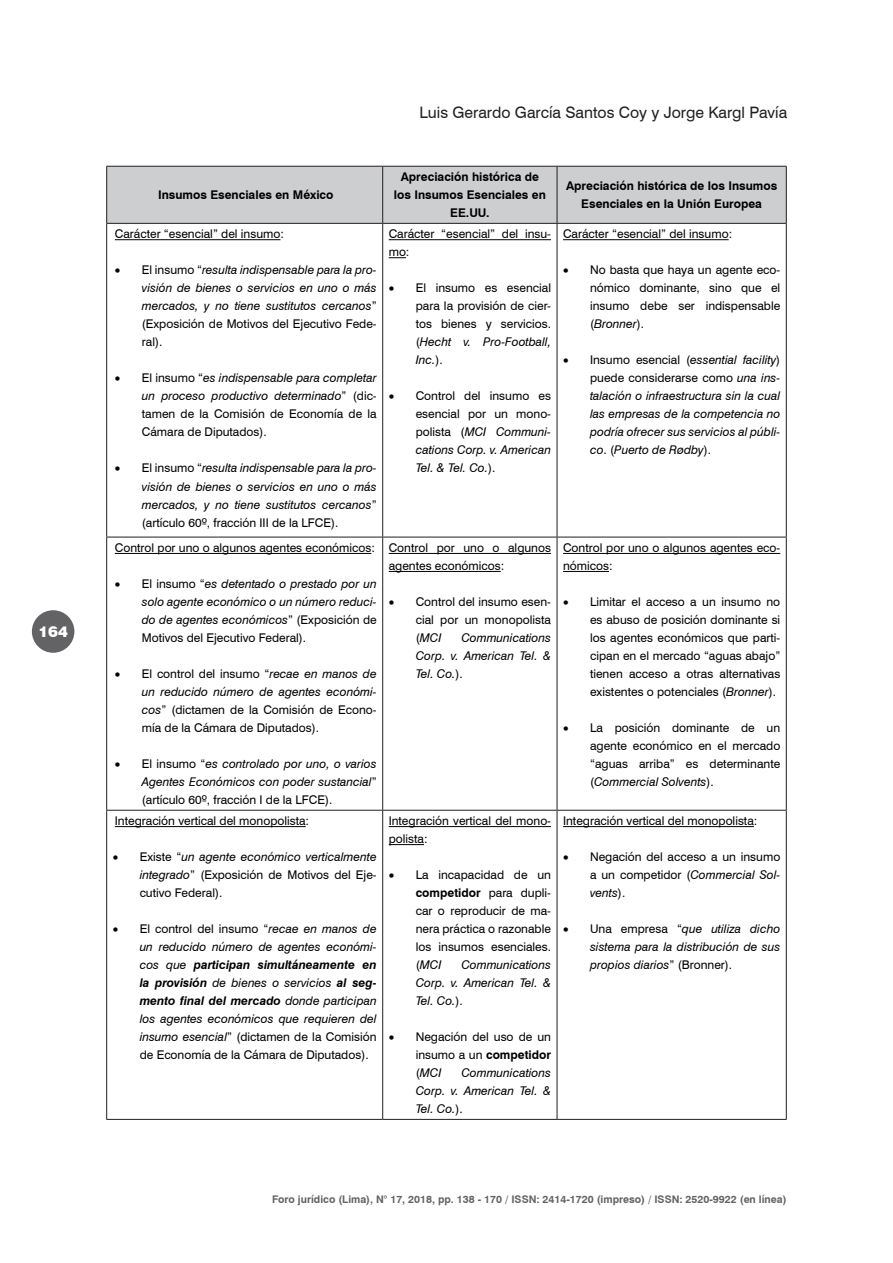
<style>
.page{position:relative;width:893px;height:1263px;background:#fff}
.page>*{position:absolute;margin:0;border:0;box-sizing:border-box;transform-origin:0 0}
.t1{font:15.75px "Swiss 721 BT";color:#231f20}
.t2{font:900 15px "Swiss 721 BT";color:#fff}
.t3{font:12px/18px "Swiss 721 BT";color:#000;text-align:justify}
.t4{font:italic 12px/18px "Swiss 721 BT";color:#000;text-align:justify}
.t5{font:700 12px/18px "Swiss 721 BT";color:#000;text-align:center}
.t6{font:700 10.5px "Swiss 721 BT";color:#636366}
.s1{font-style:normal}
.s2{font-style:italic}
.s3{font-weight:700}
</style>
<div class="page">
<div style="left:32px;top:610px;width:42px;height:43px;background:#636366;border-radius:50%"></div>
<div style="left:107px;top:167px;width:679px;height:56px;background:#cdced0"></div>
<hr style="left:106px;top:166px;width:277px;height:1px;background:#231f20">
<hr style="left:106px;top:167px;width:1px;height:56px;background:#231f20">
<hr style="left:383px;top:166px;width:174px;height:1px;background:#231f20">
<hr style="left:382px;top:167px;width:1px;height:56px;background:#231f20">
<hr style="left:557px;top:166px;width:230px;height:1px;background:#231f20">
<hr style="left:557px;top:167px;width:1px;height:56px;background:#231f20">
<hr style="left:786px;top:167px;width:1px;height:56px;background:#231f20">
<hr style="left:106px;top:223px;width:277px;height:1px;background:#231f20">
<hr style="left:106px;top:224px;width:1px;height:313px;background:#231f20">
<hr style="left:383px;top:223px;width:174px;height:1px;background:#231f20">
<hr style="left:382px;top:224px;width:1px;height:313px;background:#231f20">
<hr style="left:557px;top:223px;width:230px;height:1px;background:#231f20">
<hr style="left:557px;top:224px;width:1px;height:313px;background:#231f20">
<hr style="left:786px;top:224px;width:1px;height:313px;background:#231f20">
<hr style="left:106px;top:537px;width:277px;height:1px;background:#231f20">
<hr style="left:106px;top:537px;width:1px;height:273px;background:#231f20">
<hr style="left:383px;top:537px;width:174px;height:1px;background:#231f20">
<hr style="left:382px;top:537px;width:1px;height:273px;background:#231f20">
<hr style="left:557px;top:537px;width:230px;height:1px;background:#231f20">
<hr style="left:557px;top:537px;width:1px;height:273px;background:#231f20">
<hr style="left:786px;top:537px;width:1px;height:273px;background:#231f20">
<hr style="left:106px;top:810px;width:277px;height:1px;background:#231f20">
<hr style="left:106px;top:811px;width:1px;height:308px;background:#231f20">
<hr style="left:383px;top:810px;width:174px;height:1px;background:#231f20">
<hr style="left:382px;top:811px;width:1px;height:308px;background:#231f20">
<hr style="left:557px;top:810px;width:230px;height:1px;background:#231f20">
<hr style="left:557px;top:811px;width:1px;height:308px;background:#231f20">
<hr style="left:786px;top:811px;width:1px;height:308px;background:#231f20">
<hr style="left:106px;top:1119px;width:277px;height:1px;background:#231f20">
<hr style="left:383px;top:1119px;width:174px;height:1px;background:#231f20">
<hr style="left:557px;top:1119px;width:230px;height:1px;background:#231f20">
<hr style="left:115px;top:239px;width:165px;height:1px;background:#000">
<hr style="left:389px;top:239px;width:162px;height:1px;background:#000">
<svg style="left:389px;top:257px;width:17px;height:1px"></svg>
<hr style="left:563px;top:239px;width:166px;height:1px;background:#000">
<hr style="left:115px;top:553px;width:256px;height:1px;background:#000">
<hr style="left:389px;top:553px;width:162px;height:1px;background:#000">
<hr style="left:389px;top:571px;width:112px;height:1px;background:#000">
<hr style="left:563px;top:553px;width:217px;height:1px;background:#000">
<hr style="left:563px;top:571px;width:46px;height:1px;background:#000">
<hr style="left:115px;top:826px;width:191px;height:1px;background:#000">
<hr style="left:389px;top:826px;width:162px;height:1px;background:#000">
<hr style="left:389px;top:844px;width:35px;height:1px;background:#000">
<hr style="left:563px;top:826px;width:191px;height:1px;background:#000">
<p class="t2" style="left:38px;top:622px;width:31px">164</p>
<p class="t1" style="left:419px;top:102px;width:369px">Luis Gerardo García Santos Coy y Jorge Kargl Pavía</p>
<p class="t5" style="left:158px;top:186px;width:177px">Insumos Esenciales en México</p>
<p class="t3" style="left:115px;top:225px;width:171px">Carácter “esencial” del insumo:</p>
<p class="t4" style="left:142px;top:261px;width:236px;text-indent:-27px">• <span class="s1">El insumo “</span>resulta indispensable para la pro&shy;visión de bienes o servicios en uno o más mercados, y no tiene sustitutos cercanos<span class="s1">” (Exposición de Motivos del Ejecutivo Fede&shy;ral).</span></p>
<p class="t3" style="left:142px;top:369px;width:236px;text-indent:-27px">• El insumo “<span class="s2">es indispensable para completar un proceso productivo determinado</span>” (dic&shy;tamen de la Comisión de Economía de la Cámara de Diputados).</p>
<p class="t4" style="left:142px;top:459px;width:236px;text-indent:-27px">• <span class="s1">El insumo “</span>resulta indispensable para la pro&shy;visión de bienes o servicios en uno o más mercados, y no tiene sustitutos cercanos<span class="s1">” (artículo 60º, fracción III de la LFCE).</span></p>
<p class="t3" style="left:115px;top:538px;width:262px">Control por uno o algunos agentes económicos:</p>
<p class="t4" style="left:142px;top:575px;width:236px;text-indent:-27px">• <span class="s1">El insumo “</span>es detentado o prestado por un solo agente económico o un número reduci&shy;do de agentes económicos<span class="s1">” (Exposición de Motivos del Ejecutivo Federal).</span></p>
<p class="t3" style="left:142px;top:664px;width:236px;text-indent:-27px">• El control del insumo “<span class="s2">recae en manos de un reducido número de agentes económi&shy;cos</span>” (dictamen de la Comisión de Econo&shy;mía de la Cámara de Diputados).</p>
<p class="t4" style="left:142px;top:755px;width:236px;text-indent:-27px">• <span class="s1">El insumo “</span>es controlado por uno, o varios Agentes Económicos con poder sustancial<span class="s1">” (artículo 60º, fracción I de la LFCE).</span></p>
<p class="t3" style="left:115px;top:812px;width:196px">Integración vertical del monopolista:</p>
<p class="t3" style="left:140px;top:848px;width:239px;text-indent:-27px">• Existe “<span class="s2">un agente económico verticalmente integrado</span>” (Exposición de Motivos del Eje&shy;cutivo Federal).</p>
<p class="t4" style="left:140px;top:920px;width:239px;text-indent:-27px">• <span class="s1">El control del insumo “</span>recae en manos de un reducido número de agentes económi&shy;cos que <span class="s3">participan simultáneamente en la provisión</span> de bienes o servicios <span class="s3">al seg&shy;mento final del mercado</span> donde participan los agentes económicos que requieren del insumo esencial<span class="s1">” (dictamen de la Comisión de Economía de la Cámara de Diputados).</span></p>
<p class="t5" style="left:394px;top:168px;width:154px">Apreciación histórica de los Insumos Esenciales en<br>EE.UU.</p>
<p class="t5" style="left:566px;top:177px;width:213px">Apreciación histórica de los Insumos<br>Esenciales en la Unión Europea</p>
<p class="t3" style="left:389px;top:225px;width:164px">Carácter “esencial” del insu&shy;mo:</p>
<p class="t3" style="left:416px;top:279px;width:137px;text-indent:-27px">• El insumo es esencial para la provisión de cier&shy;tos bienes y servicios. (<span class="s2">Hecht v. Pro-Football, Inc.</span>).</p>
<p class="t3" style="left:416px;top:387px;width:137px;text-indent:-27px">• Control del insumo es esencial por un mono&shy;polista (<span class="s2">MCI Communi&shy;cations Corp. v. American Tel. &amp; Tel. Co.</span>).</p>
<p class="t3" style="left:563px;top:225px;width:171px">Carácter “esencial” del insumo:</p>
<p class="t3" style="left:590px;top:261px;width:192px;text-indent:-27px">• No basta que haya un agente eco&shy;nómico dominante, sino que el insumo debe ser indispensable (<span class="s2">Bronner</span>).</p>
<p class="t4" style="left:590px;top:351px;width:192px;text-indent:-27px">• <span class="s1">Insumo esencial (</span>essential facility<span class="s1">) puede considerarse como</span> una ins&shy;talación o infraestructura sin la cual las empresas de la competencia no podría ofrecer sus servicios al públi&shy;co<span class="s1">. (</span>Puerto de Rødby<span class="s1">).</span></p>
<p class="t3" style="left:389px;top:538px;width:164px">Control por uno o algunos agentes económicos:</p>
<p class="t3" style="left:416px;top:592px;width:137px;text-indent:-27px">• Control del insumo esen&shy;cial por un monopolista (<span class="s2">MCI</span></p>
<p class="t4" style="left:416px;top:629px;width:137px;text-indent:46px">Communications Corp. v. American Tel. &amp; Tel. Co.<span class="s1">).</span></p>
<p class="t3" style="left:389px;top:812px;width:164px">Integración vertical del mono&shy;polista:</p>
<p class="t3" style="left:416px;top:866px;width:137px;text-indent:-27px">• La incapacidad de un <span class="s3">competidor</span> para dupli&shy;car o reproducir de ma&shy;nera práctica o razonable los insumos esenciales. (<span class="s2">MCI</span></p>
<p class="t4" style="left:416px;top:956px;width:137px;text-indent:46px">Communications Corp. v. American Tel. &amp; Tel. Co.<span class="s1">).</span></p>
<p class="t3" style="left:416px;top:1028px;width:137px;text-indent:-27px">• Negación del uso de un insumo a un <span class="s3">competidor </span>(<span class="s2">MCI</span></p>
<p class="t4" style="left:416px;top:1064px;width:137px;text-indent:46px">Communications Corp. v. American Tel. &amp; Tel. Co.<span class="s1">).</span></p>
<p class="t3" style="left:563px;top:538px;width:219px">Control por uno o algunos agentes eco&shy;nómicos:</p>
<p class="t3" style="left:590px;top:592px;width:192px;text-indent:-27px">• Limitar el acceso a un insumo no es abuso de posición dominante si los agentes económicos que parti&shy;cipan en el mercado “aguas abajo” tienen acceso a otras alternativas existentes o potenciales (<span class="s2">Bronner</span>).</p>
<p class="t3" style="left:590px;top:718px;width:192px;text-indent:-27px">• La posición dominante de un agente económico en el mercado “aguas arriba” es determinante (<span class="s2">Commercial Solvents</span>).</p>
<p class="t3" style="left:563px;top:812px;width:196px">Integración vertical del monopolista:</p>
<p class="t3" style="left:590px;top:848px;width:192px;text-indent:-27px">• Negación del acceso a un insumo a un competidor (<span class="s2">Commercial Sol&shy;vents</span>).</p>
<p class="t4" style="left:590px;top:920px;width:192px;text-indent:-27px">• <span class="s1">Una empresa “</span>que utiliza dicho sistema para la distribución de sus propios diarios<span class="s1">” (Bronner).</span></p>
<p class="t6" style="left:272px;top:1192px;width:516px">Foro jurídico (Lima), N° 17, 2018, pp. 138 - 170 / ISSN: 2414-1720 (impreso) / ISSN: 2520-9922 (en línea)</p>
</div>
